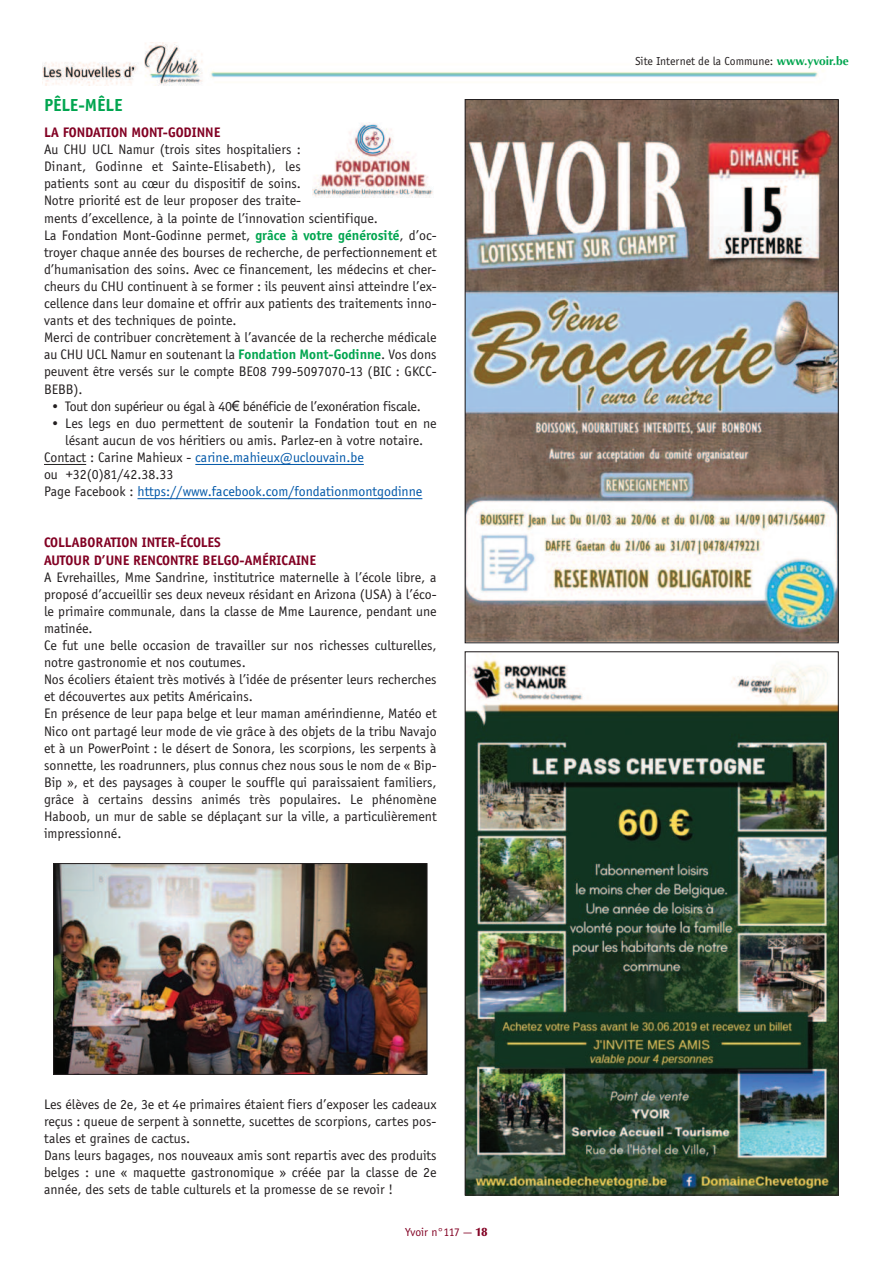
<style>
.page{position:relative;width:893px;height:1263px;background:#fff}
.page>*{position:absolute;margin:0;border:0;box-sizing:border-box;transform-origin:0 0}
.t1{font:700 18px "Officina Sans";color:#00a54f}
.t2{font:14.25px/17.1px "Officina Sans";color:#231f20}
.t3{font:14.25px "Officina Sans";color:#0157a8}
.t4{font:700 14.25px/17.1px "Officina Sans";color:#820123}
.t5{font:14.25px "Officina Sans";letter-spacing:-.025em;color:#231f20}
.t6{font:12px "Officina Sans";color:#231f20}
.t7{font:12px "Officina Sans";letter-spacing:-.005em;color:#820123}
.s1{font-weight:700;color:#00a54f}
.s2{font-family:"Arial"}
.s3{color:#231f20}
.s4{font-family:"Optima";font-weight:900}
.s5{font-family:"Optima";font-weight:700;color:#00a54f}
</style>
<div class="page">
<img style="left:43px;top:43px;width:775px;height:42px">
<hr style="left:44px;top:464px;width:42px;height:1px;background:#231f20">
<hr style="left:195px;top:464px;width:169px;height:1px;background:#0157a8">
<hr style="left:138px;top:498px;width:284px;height:1px;background:#0157a8">
<img style="left:313px;top:122px;width:120px;height:76px">
<img style="left:467px;top:101px;width:370px;height:540px">
<img style="left:55px;top:865px;width:370px;height:208px">
<div style="left:53px;top:863px;width:374px;height:212px;border:1px solid #231f20"></div>
<img style="left:467px;top:653px;width:370px;height:540px">
<p class="t1" style="left:44px;top:94px;width:80px">PÊLE-MÊLE</p>
<p class="t4" style="left:44px;top:124px;width:178px">LA FONDATION MONT-GODINNE</p>
<p class="t2" style="left:44px;top:141px;width:394px">Au CHU UCL Namur (trois sites hospitaliers :<br>Dinant, Godinne et Sainte-Elisabeth), les<br>patients sont au cœur du dispositif de soins.<br>Notre priorité est de leur proposer des traite-<br>ments d’excellence, à la pointe de l’innovation scientifique.<br>La Fondation Mont-Godinne permet, <span class="s1">grâce à votre générosité</span>, d’oc&shy;troyer chaque année des bourses de recherche, de perfectionnement et d’humanisation des soins. Avec ce financement, les médecins et cher&shy;cheurs du CHU continuent à se former : ils peuvent ainsi atteindre l’ex&shy;cellence dans leur domaine et offrir aux patients des traitements inno&shy;vants et des techniques de pointe.<br>Merci de contribuer concrètement à l’avancée de la recherche médicale au CHU UCL Namur en soutenant la <span class="s1">Fondation Mont-Godinne</span>. Vos dons peuvent être versés sur le compte BE08 799-5097070-13 (BIC : GKCC-BEBB).</p>
<p class="t5" style="left:51px;top:397px;width:372px">• Tout don supérieur ou égal à 40<span class="s2">€</span> bénéficie de l’exonération fiscale.</p>
<p class="t2" style="left:51px;top:414px;width:388px">• Les legs en duo permettent de soutenir la Fondation tout en ne</p>
<p class="t2" style="left:65px;top:431px;width:359px">lésant aucun de vos héritiers ou amis. Parlez-en à votre notaire.</p>
<p class="t3" style="left:44px;top:449px;width:321px"><span class="s3">Contact : Carine Mahieux -</span> carine.mahieux@uclouvain.be</p>
<p class="t2" style="left:44px;top:466px;width:131px">ou +32(0)81/42.38.33</p>
<p class="t3" style="left:44px;top:483px;width:380px"><span class="s3">Page Facebook :</span> https://www.facebook.com/fondationmontgodinne</p>
<p class="t4" style="left:44px;top:534px;width:274px">COLLABORATION INTER-ÉCOLES<br>AUTOUR D’UNE RENCONTRE BELGO-AMÉRICAINE</p>
<p class="t2" style="left:44px;top:568px;width:394px">A Evrehailles, Mme Sandrine, institutrice maternelle à l’école libre, a proposé d’accueillir ses deux neveux résidant en Arizona (USA) à l’éco&shy;le primaire communale, dans la classe de Mme Laurence, pendant une matinée.<br>Ce fut une belle occasion de travailler sur nos richesses culturelles, notre gastronomie et nos coutumes.<br>Nos écoliers étaient très motivés à l’idée de présenter leurs recherches et découvertes aux petits Américains.<br>En présence de leur papa belge et leur maman amérindienne, Matéo et Nico ont partagé leur mode de vie grâce à des objets de la tribu Navajo et à un PowerPoint : le désert de Sonora, les scorpions, les serpents à sonnette, les roadrunners, plus connus chez nous sous le nom de « Bip-Bip », et des paysages à couper le souffle qui paraissaient familiers, grâce à certains dessins animés très populaires. Le phénomène Haboob, un mur de sable se déplaçant sur la ville, a particulièrement impressionné.</p>
<p class="t2" style="left:44px;top:1095px;width:394px">Les élèves de 2e, 3e et 4e primaires étaient fiers d’exposer les cadeaux reçus : queue de serpent à sonnette, sucettes de scorpions, cartes pos&shy;tales et graines de cactus.<br>Dans leurs bagages, nos nouveaux amis sont repartis avec des produits belges : une « maquette gastronomique » créée par la classe de 2e année, des sets de table culturels et la promesse de se revoir !</p>
<p class="t7" style="left:405px;top:1225px;width:84px">Yvoir n°117 — <span class="s4">18</span></p>
<p class="t6" style="left:635px;top:54px;width:215px">Site Internet de la Commune: <span class="s5">www.yvoir.be</span></p>
</div>
